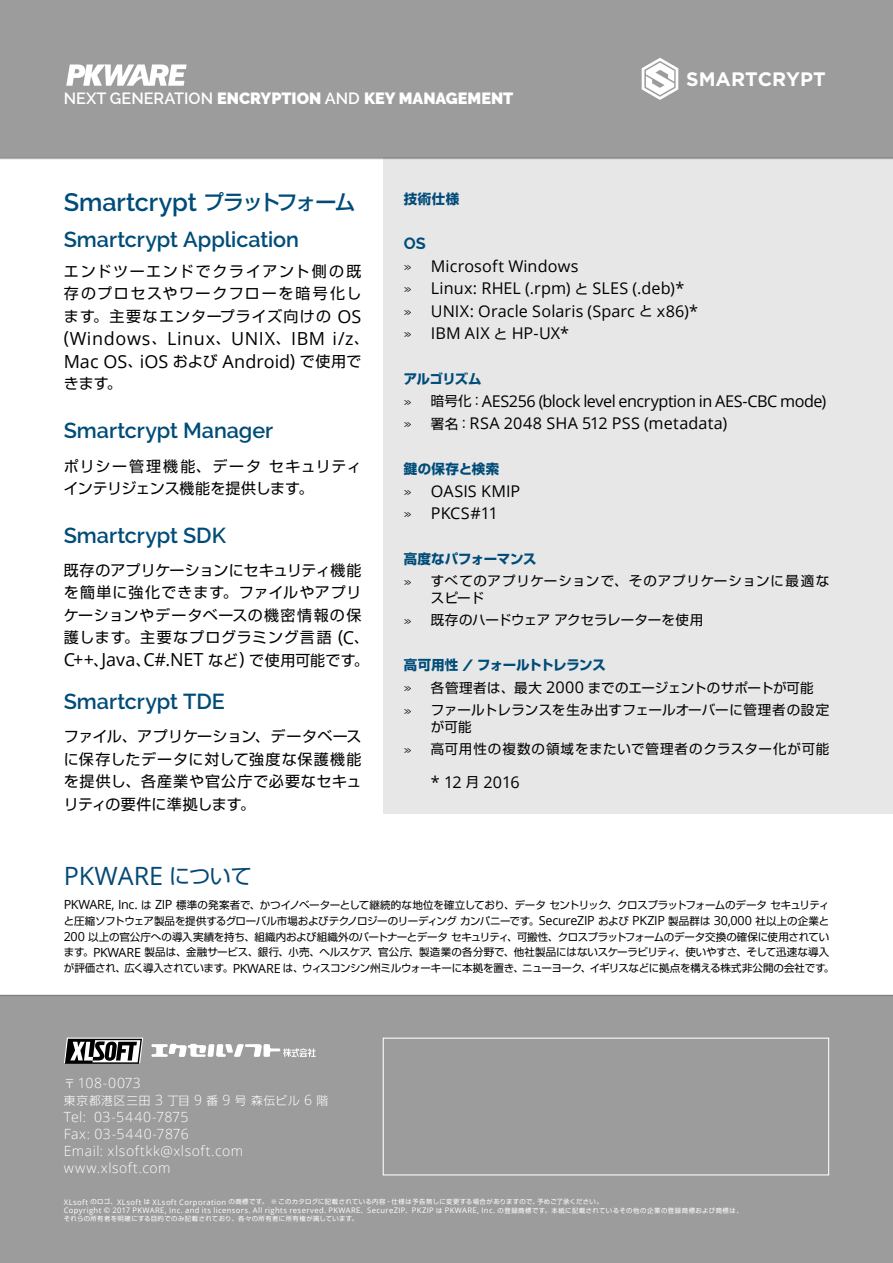
<style>
.page{position:relative;width:893px;height:1263px;background:#fff}
.page>*{position:absolute;margin:0;border:0;box-sizing:border-box;transform-origin:0 0}
.t1{font:600 25.2px "Raleway";letter-spacing:-.005em;color:#004c78}
.t2{font:25.2px "Open Sans";color:#044976}
.t3{font:600 21.6px "Raleway";letter-spacing:-.005em;color:#004c78}
.t4{font:700 19.5px "Gotham";color:#fff}
.t5{font:18px/22.5px "Open Sans";letter-spacing:.025em;color:#000}
.t6{font:16.2px/22.5px "Open Sans";letter-spacing:.005em;color:#000}
.t7{font:16.2px/22.5px "Open Sans";letter-spacing:-.025em;color:#000}
.t8{font:900 16.2px "Raleway";color:#fff}
.t9{font:700 16.2px "Raleway";color:#004c78}
.t10{font:15px/22.5px "Shin Go Pro";letter-spacing:.06em;color:#000;text-align:justify}
.t11{font:15px/22.5px "Shin Go Pro";letter-spacing:.01em;color:#000}
.t12{font:300 14.1px/17px "Open Sans";letter-spacing:.035em;color:#fff}
.t13{font:13.5px/22.5px "Shin Go Pro";letter-spacing:.01em;color:#000}
.t14{font:13.5px/22.5px "Shin Go Pro";letter-spacing:.06em;color:#000}
.t15{font:13.5px/22.5px "Shin Go Pro";letter-spacing:.05em;color:#000}
.t16{font:13.5px/22.5px "Shin Go Pro";letter-spacing:-.005em;color:#000}
.t17{font:700 13.5px "Shin Go Pro";letter-spacing:.005em;color:#004c78}
.t18{font:300 11.7px "Shin Go Pro";letter-spacing:.07em;color:#fff}
.t19{font:10.5px/15.9px "Shin Go Pro";letter-spacing:-.02em;color:#000}
.t20{font:7.65px "Open Sans";letter-spacing:.045em;color:#fff}
.t21{font:6.45px "Shin Go Pro";letter-spacing:.06em;color:#fff}
.s1{font-weight:600}
.s2{font-family:"Shin Go Pro";font-weight:500;font-size:21px}
.s3{font-family:"Open Sans";font-size:18px}
.s4{font-family:"Shin Go Pro";font-size:15px}
.s5{font-family:"Raleway";font-size:13.5px}
.s6{font-family:"Shin Go Pro";font-size:13.5px}
.s7{font-weight:700;color:#004c78}
.s8{font-family:"Raleway"}
.s9{font-family:"Raleway";font-weight:700;font-size:16.2px;color:#004c78}
.s10{font-family:"Open Sans";font-size:16.2px}
.s11{font-family:"Shin Go Pro";font-size:21px}
.s12{font-family:"Open Sans";font-size:12.6px}
.s13{font-family:"Shin Go Pro";font-size:11.7px}
.s14{font-family:"Open Sans";font-size:14.1px}
.s15{font-family:"Open Sans";font-size:7.65px}
.s16{font-family:"Shin Go Pro";font-size:6.45px}
</style>
<div class="page">
<div style="left:0;top:995px;width:893px;height:268px;background:#9c9c9d"></div>
<div style="left:0;top:0;width:893px;height:158px;background:#9c9c9d"></div>
<svg style="left:66px;top:64px;width:120px;height:22px"></svg>
<hr style="left:0;top:158px;width:893px;height:1px;background:#626466">
<hr style="left:0;top:995px;width:893px;height:1px;background:#626466">
<svg style="left:642px;top:58px;width:36px;height:42px"></svg>
<svg style="left:64px;top:1037px;width:79px;height:26px;background:#777"></svg>
<svg style="left:151px;top:1044px;width:165px;height:13px"></svg>
<div style="left:383px;top:1037px;width:446px;height:138px;border:1px solid #fff"></div>
<div style="left:383px;top:158px;width:510px;height:656px;background:#e7e7e8"></div>
<h3 class="t8" style="left:64px;top:89px;width:451px"><span class="s1">NEXT GENERATION</span> ENCRYPTION <span class="s1">AND</span> KEY MANAGEMENT</h3>
<h3 class="t4" style="left:686px;top:68px;width:141px">SMARTCRYPT</h3>
<h1 class="t1" style="left:64px;top:188px;width:293px">Smartcrypt <span class="s2">プラットフォーム</span></h1>
<h2 class="t3" style="left:64px;top:227px;width:237px">Smartcrypt Application</h2>
<h3 class="t10" style="left:64px;top:258px;width:299px">エンドツーエンドでクライアント側の既存のプロセスやワークフローを暗号化します。主要なエンタープライズ向けの <span class="s3">OS</span></h3>
<h3 class="t5" style="left:64px;top:327px;width:307px">(Windows<span class="s4">、</span>Linux<span class="s4">、</span>UNIX<span class="s4">、</span>IBM i/z<span class="s4">、<br></span>Mac OS<span class="s4">、</span>iOS <span class="s4">および</span> Android) <span class="s4">で使用で</span></h3>
<h3 class="t10" style="left:64px;top:371px;width:60px">きます。</h3>
<h2 class="t3" style="left:64px;top:418px;width:211px">Smartcrypt Manager</h2>
<h3 class="t11" style="left:64px;top:453px;width:299px">ポリシー管理機能、データセキュリティインテリジェンス機能を提供します。</h3>
<h2 class="t3" style="left:64px;top:523px;width:164px">Smartcrypt SDK</h2>
<h3 class="t10" style="left:64px;top:557px;width:307px;text-align:left">既存のアプリケーションにセキュリティ機能を簡単に強化できます。ファイルやアプリケーションやデータベースの機密情報の保護します。主要なプログラミング言語 <span class="s3">(C</span>、</h3>
<h3 class="t5" style="left:64px;top:648px;width:307px">C++<span class="s4">、</span>Java<span class="s4">、</span>C#.NET <span class="s4">など</span>) <span class="s4">で使用可能です。</span></h3>
<h2 class="t3" style="left:64px;top:689px;width:163px">Smartcrypt TDE</h2>
<h3 class="t10" style="left:64px;top:723px;width:299px">ファイル、アプリケーション、データベースに保存したデータに対して強度な保護機能を提供し、各産業や官公庁で必要なセキュリティの要件に準拠します。</h3>
<p class="t17" style="left:404px;top:188px;width:57px">技術仕様</p>
<h3 class="t9" style="left:404px;top:234px;width:23px">OS</h3>
<h3 class="t6" style="left:404px;top:254px;width:295px"><span class="s5">»</span> Microsoft Windows<br><span class="s5">»</span> Linux: RHEL (.rpm) <span class="s6">と</span> SLES (.deb)*<br><span class="s5">»</span> UNIX: Oracle Solaris (Sparc <span class="s6">と</span> x86)* <span class="s5">»</span> IBM AIX <span class="s6">と</span> HP-UX*</h3>
<p class="t17" style="left:404px;top:368px;width:79px">アルゴリズム</p>
<h3 class="t7" style="left:404px;top:389px;width:424px"><span class="s5">»</span> <span class="s6">暗号化：</span>AES256 (block level encryption in AES-CBC mode) <span class="s5">»</span> <span class="s6">署名：</span>RSA 2048 SHA 512 PSS (metadata)</h3>
<p class="t17" style="left:404px;top:458px;width:97px">鍵の保存と検索</p>
<h3 class="t6" style="left:404px;top:479px;width:118px"><span class="s5">»</span> OASIS KMIP <span class="s5">»</span> PKCS#11</h3>
<p class="t14" style="left:404px;top:546px;width:427px"><span class="s7">高度なパフォーマンス<br></span><span class="s8">»</span> すべてのアプリケーションで、そのアプリケーションに最適な</p>
<p class="t16" style="left:404px;top:585px;width:301px;text-indent:27px">スピード<br><span class="s8">»</span> 既存のハードウェアアクセラレーターを使用</p>
<p class="t13" style="left:404px;top:652px;width:427px"><span class="s7">高可用性</span> <span class="s9">/</span> <span class="s7">フォールトトレランス<br></span><span class="s8">»</span> 各管理者は、最大 <span class="s10">2000</span> までのエージェントのサポートが可能<br><span class="s8">»</span> ファールトレランスを生み出すフェールオーバーに管理者の設定</p>
<p class="t15" style="left:404px;top:714px;width:427px;text-indent:27px">が可能<br><span class="s8">»</span> 高可用性の複数の領域をまたいで管理者のクラスター化が可能</p>
<h3 class="t6" style="left:431px;top:770px;width:90px">* 12 <span class="s6">月</span> 2016</h3>
<h1 class="t2" style="left:64px;top:859px;width:189px">PKWARE <span class="s11">について</span></h1>
<p class="t19" style="left:64px;top:895px;width:772px"><span class="s12">PKWARE, Inc.</span> は <span class="s12">ZIP</span> 標準の発案者で、かつイノベーターとして継続的な地位を確立しており、データセントリック、クロスプラットフォームのデータセキュリティと圧縮ソフトウェア製品を提供するグローバル市場およびテクノロジーのリーディングカンパニーです。<span class="s12">SecureZIP</span> および <span class="s12">PKZIP</span> 製品群は <span class="s12">30,000</span> 社以上の企業と<span class="s12">200</span> 以上の官公庁への導入実績を持ち、組織内および組織外のパートナーとデータセキュリティ、可搬性、クロスプラットフォームのデータ交換の確保に使用されています。<span class="s12">PKWARE</span> 製品は、金融サービス、銀行、小売、ヘルスケア、官公庁、製造業の各分野で、他社製品にはないスケーラビリティ、使いやすさ、そして迅速な導入が評価され、広く導入されています。<span class="s12">PKWARE</span> は、ウィスコンシン州ミルウォーキーに本拠を置き、ニューヨーク、イギリスなどに拠点を構える株式非公開の会社です。</p>
<h3 class="t12" style="left:64px;top:1074px;width:79px"><span class="s13">〒</span> 108-0073</h3>
<p class="t18" style="left:64px;top:1091px;width:266px">東京都港区三田 <span class="s14">3</span> 丁目 <span class="s14">9</span> 番 <span class="s14">9</span> 号森伝ビル <span class="s14">6</span> 階</p>
<h3 class="t12" style="left:64px;top:1108px;width:181px">Tel: 03-5440-7875<br>Fax: 03-5440-7876<br>Email: xlsoftkk@xlsoft.com www.xlsoft.com</h3>
<p class="t21" style="left:64px;top:1197px;width:540px"><span class="s15">XLsoft</span> のロゴ、<span class="s15">XLsoft</span> は <span class="s15">XLsoft Corporation</span> の商標です。 ※ このカタログに記載されている内容・仕様は予告無しに変更する場合がありますので、予めご了承ください。</p>
<p class="t20" style="left:64px;top:1205px;width:680px">Copyright © 2017 PKWARE, Inc. and its licensors. All rights reserved. PKWARE<span class="s16">、</span>SecureZIP<span class="s16">、</span>PKZIP <span class="s16">は</span> PKWARE, Inc. <span class="s16">の登録商標です。本紙に記載されているその他の企業の登録商標および商標は、</span></p>
<p class="t21" style="left:64px;top:1214px;width:296px">それらの所有者を明確にする目的でのみ記載されており、各々の所有者に所有権が属しています。</p>
</div>
